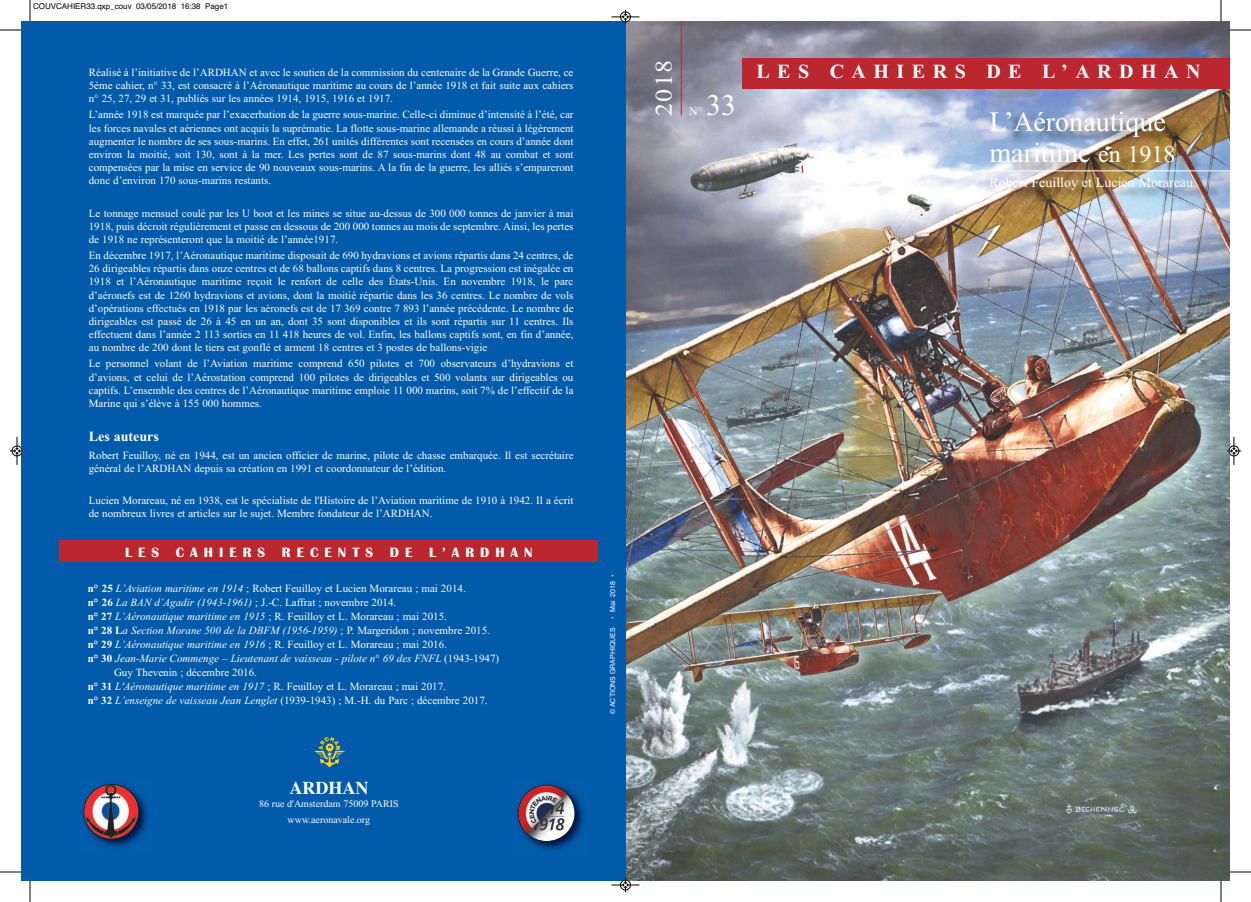
<style>
.page{position:relative;width:1251px;height:902px;background:#fff}
.page>*{position:absolute;margin:0;border:0;box-sizing:border-box;transform-origin:0 0}
.t1{font:30px "Times New Roman";color:#fff}
.t2{font:28px/31px "Times New Roman";color:#fff}
.t3{font:24px "Times New Roman";color:#fff;scale:1.09 1}
.t4{font:700 20px "Times New Roman";letter-spacing:.375em;color:#fff}
.t5{font:700 18px "Times";color:#fff}
.t6{font:14px "Times New Roman";color:#fff}
.t7{font:700 14px "Britannic";letter-spacing:.425em;color:#fff}
.t8{font:700 14px "Times New Roman";color:#fff}
.t9{font:12px "Times New Roman";color:#fff}
.t10{font:11px/13.2px "Times New Roman";color:#fff;text-align:justify}
.t11{font:italic 11px "Times New Roman";color:#fff}
.t12{font:10px/16px "Times New Roman";color:#fff;text-align:center}
.t13{font:8px "Helvetica";color:#000}
.t14{font:7px "Helvetica";color:#fff}
.s1{font-weight:700}
.s2{font-style:italic}
.s3{font-weight:700;font-style:normal}
.s4{font-style:normal}
.s5{font-size:24px}
</style>
<div class="page">
<div style="left:21px;top:21px;width:604px;height:859px;background:#015aaa"></div>
<img style="left:95px;top:794px;width:53px;height:53px">
<svg style="left:83px;top:784px;width:56px;height:55px"></svg>
<div style="left:59px;top:540px;width:539px;height:21px;background:#bb272e"></div>
<img style="left:517px;top:784px;width:67px;height:66px">
<svg style="left:518px;top:785px;width:57px;height:57px;background:#83788a"></svg>
<svg style="left:314px;top:737px;width:31px;height:30px"></svg>
<img style="left:627px;top:21px;width:602px;height:859px">
<img style="left:984px;top:105px;width:235px;height:215px">
<hr style="left:681px;top:21px;width:1px;height:94px;background:#bb272e">
<div style="left:742px;top:58px;width:487px;height:31px;background:#bb272e"></div>
<hr style="left:980px;top:171px;width:249px;height:1px;background:#fff">
<svg style="left:30px;top:0;width:1px;height:24px"></svg>
<svg style="left:0;top:30px;width:24px;height:1px"></svg>
<svg style="left:1220px;top:0;width:1px;height:24px"></svg>
<svg style="left:1227px;top:30px;width:24px;height:1px"></svg>
<svg style="left:30px;top:878px;width:1px;height:24px"></svg>
<svg style="left:0;top:872px;width:24px;height:1px"></svg>
<svg style="left:1220px;top:878px;width:1px;height:24px"></svg>
<svg style="left:1227px;top:872px;width:24px;height:1px"></svg>
<svg style="left:611px;top:10px;width:28px;height:14px"></svg>
<svg style="left:611px;top:878px;width:28px;height:14px"></svg>
<svg style="left:10px;top:437px;width:14px;height:28px"></svg>
<svg style="left:1226px;top:437px;width:14px;height:28px"></svg>
<p class="t13" style="left:33px;top:2px;width:197px">COUVCAHIER33.qxp_couv 03/05/2018 16:38 Page1</p>
<p class="t10" style="left:89px;top:66px;width:486px">Réalisé à l’initiative de l’ARDHAN et avec le soutien de la commission du centenaire de la Grande Guerre, ce 5ème cahier, n° 33, est consacré à l’Aéronautique maritime au cours de l’année 1918 et fait suite aux cahiers n° 25, 27, 29 et 31, publiés sur les années 1914, 1915, 1916 et 1917.</p>
<p class="t10" style="left:89px;top:108px;width:486px">L’année 1918 est marquée par l’exacerbation de la guerre sous-marine. Celle-ci diminue d’intensité à l’été, car les forces navales et aériennes ont acquis la suprématie. La flotte sous-marine allemande a réussi à légèrement augmenter le nombre de ses sous-marins. En effet, 261 unités différentes sont recensées en cours d’année dont environ la moitié, soit 130, sont à la mer. Les pertes sont de 87 sous-marins dont 48 au combat et sont compensées par la mise en service de 90 nouveaux sous-marins. A la fin de la guerre, les alliés s’empareront donc d’environ 170 sous-marins restants.</p>
<p class="t10" style="left:89px;top:206px;width:486px">Le tonnage mensuel coulé par les U boot et les mines se situe au-dessus de 300 000 tonnes de janvier à mai 1918, puis décroit régulièrement et passe en dessous de 200 000 tonnes au mois de septembre. Ainsi, les pertes de 1918 ne représenteront que la moitié de l’année1917.</p>
<p class="t10" style="left:89px;top:249px;width:486px">En décembre 1917, l’Aéronautique maritime disposait de 690 hydravions et avions répartis dans 24 centres, de 26 dirigeables répartis dans onze centres et de 68 ballons captifs dans 8 centres. La progression est inégalée en 1918 et l’Aéronautique maritime reçoit le renfort de celle des États-Unis. En novembre 1918, le parc d’aéronefs est de 1260 hydravions et avions, dont la moitié répartie dans les 36 centres. Le nombre de vols d’opérations effectués en 1918 par les aéronefs est de 17 369 contre 7 893 l’année précédente. Le nombre de dirigeables est passé de 26 à 45 en un an, dont 35 sont disponibles et ils sont répartis sur 11 centres. Ils effectuent dans l’année 2 113 sorties en 11 418 heures de vol. Enfin, les ballons captifs sont, en fin d’année, au nombre de 200 dont le tiers est gonflé et arment 18 centres et 3 postes de ballons-vigie</p>
<p class="t10" style="left:89px;top:357px;width:486px">Le personnel volant de l’Aviation maritime comprend 650 pilotes et 700 observateurs d’hydravions et d’avions, et celui de l’Aérostation comprend 100 pilotes de dirigeables et 500 volants sur dirigeables ou captifs. L’ensemble des centres de l’Aéronautique maritime emploie 11 000 marins, soit 7% de l’effectif de la Marine qui s’élève à 155 000 hommes.</p>
<p class="t8" style="left:89px;top:428px;width:71px">Les auteurs</p>
<p class="t10" style="left:89px;top:448px;width:486px">Robert Feuilloy, né en 1944, est un ancien officier de marine, pilote de chasse embarquée. Il est secrétaire général de l’ARDHAN depuis sa création en 1991 et coordonnateur de l’édition.</p>
<p class="t10" style="left:89px;top:494px;width:486px">Lucien Morareau, né en 1938, est le spécialiste de l'Histoire de l’Aviation maritime de 1910 à 1942. Il a écrit de nombreux livres et articles sur le sujet. Membre fondateur de l’ARDHAN.</p>
<p class="t7" style="left:125px;top:544px;width:409px">LES CAHIERS RECENTS DE L’ARDHAN</p>
<p class="t10" style="left:88px;top:581px;width:379px"><span class="s1">n° 25</span> <span class="s2">L’Aviation maritime en 1914</span> ; Robert Feuilloy et Lucien Morareau ; mai 2014.</p>
<p class="t10" style="left:88px;top:595px;width:310px"><span class="s1">n° 26</span> <span class="s2">La BAN d’Agadir (1943-1961)</span> ; J.-C. Laffrat ; novembre 2014.</p>
<p class="t10" style="left:88px;top:609px;width:361px"><span class="s1">n° 27</span> <span class="s2">L’Aéronautique maritime en 1915</span> ; R. Feuilloy et L. Morareau ; mai 2015.</p>
<p class="t11" style="left:88px;top:623px;width:404px"><span class="s3">n° 28 L</span>a Section Morane 500 de la DBFM (1956-1959) <span class="s4">; P. Margeridon ; novembre 2015.</span></p>
<p class="t10" style="left:88px;top:637px;width:361px"><span class="s1">n° 29</span> <span class="s2">L’Aéronautique maritime en 1916</span> ; R. Feuilloy et L. Morareau ; mai 2016.</p>
<p class="t11" style="left:88px;top:651px;width:413px"><span class="s3">n° 30</span> Jean-Marie Commenge – Lieutenant de vaisseau - pilote n° 69 des FNFL <span class="s4">(1943-1947)</span></p>
<p class="t10" style="left:114px;top:665px;width:144px">Guy Thevenin ; décembre 2016.</p>
<p class="t10" style="left:88px;top:679px;width:360px"><span class="s1">n° 31</span> <span class="s2">L'Aéronautique maritime en 1917</span> ; R. Feuilloy et L. Morareau ; mai 2017.</p>
<p class="t10" style="left:88px;top:693px;width:401px"><span class="s1">n° 32</span> <span class="s2">L’enseigne de vaisseau Jean Lenglet</span> (1939-1943) ; M.-H. du Parc ; décembre 2017.</p>
<h3 class="t5" style="left:289px;top:778px;width:80px">ARDHAN</h3>
<p class="t12" style="left:259px;top:796px;width:141px">86 rue d'Amsterdam 75009 PARIS www.aeronavale.org</p>
<p class="t14" style="left:608px;top:714px;width:141px;rotate:-90deg">© ACTIONS GRAPHIQUES • Mai 2018 •</p>
<h3 class="t3" style="left:649px;top:116px;width:53px;rotate:-90deg">2018</h3>
<h1 class="t1" style="left:706px;top:87px;width:31px">33</h1>
<p class="t9" style="left:689px;top:104px;width:15px">N°</p>
<h3 class="t4" style="left:756px;top:59px;width:446px">LES CAHIERS DE L’ARDHAN</h3>
<h2 class="t2" style="left:989px;top:105px;width:188px">L’Aéronautique maritime <span class="s5">en 1918</span></h2>
<p class="t6" style="left:989px;top:174px;width:205px">Robert Feuilloy et Lucien Morareau</p>
</div>
